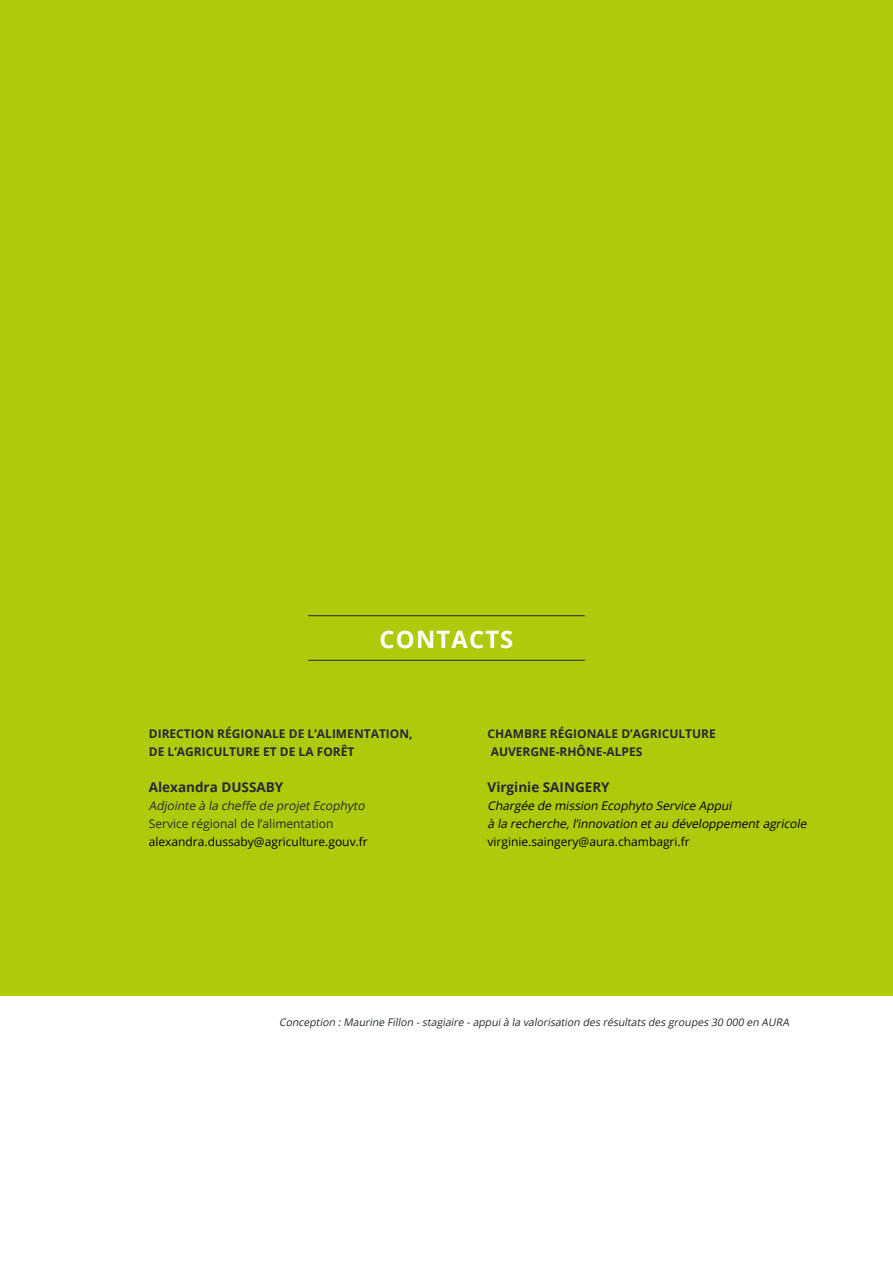
<style>
.page{position:relative;width:893px;height:1263px;background:#fff}
.page>*{position:absolute;margin:0;border:0;box-sizing:border-box;transform-origin:0 0}
.t1{font:700 24px "Open Sans";letter-spacing:.05em;color:#fff}
.t2{font:700 13.5px "Open Sans";color:#252a31}
.t3{font:700 12px/18px "Open Sans";color:#252a31}
.t4{font:italic 12px/18px "Open Sans";color:#000}
.t5{font:12px "Open Sans";color:#000}
.t6{font:italic 12px "Open Sans";color:#252a31}
.t7{font:12px "Open Sans";color:#252a31}
.t8{font:italic 10.5px "Open Sans";color:#252a31}
</style>
<div class="page">
<div style="left:0;top:0;width:893px;height:996px;background:#afca0b"></div>
<hr style="left:308px;top:615px;width:277px;height:1px;background:#252a31">
<hr style="left:308px;top:660px;width:277px;height:1px;background:#252a31">
<h1 class="t1" style="left:380px;top:622px;width:135px">CONTACTS</h1>
<p class="t3" style="left:149px;top:724px;width:265px">DIRECTION RÉGIONALE DE L’ALIMENTATION,<br>DE L’AGRICULTURE ET DE LA FORÊT</p>
<p class="t2" style="left:149px;top:778px;width:136px">Alexandra DUSSABY</p>
<p class="t6" style="left:149px;top:797px;width:220px">Adjointe à la cheffe de projetEcophyto</p>
<p class="t7" style="left:149px;top:815px;width:186px">Service régional de l’alimentation</p>
<p class="t5" style="left:149px;top:833px;width:221px">alexandra.dussaby@agriculture.gouv.fr</p>
<p class="t3" style="left:488px;top:724px;width:230px">CHAMBRE RÉGIONALE D’AGRICULTURE<br>AUVERGNE-RHÔNE-ALPES</p>
<p class="t2" style="left:488px;top:778px;width:124px">Virginie SAINGERY</p>
<p class="t4" style="left:488px;top:796px;width:323px">Chargée de mission Ecophyto Service Appui<br>à la recherche,l’innovation etau développementagricole</p>
<p class="t5" style="left:488px;top:833px;width:204px">virginie.saingery@aura.chambagri.fr</p>
<p class="t8" style="left:279px;top:1015px;width:514px">Conception :Maurine Fillon -stagiaire -appuià la valorisation des résultats des groupes 30 000 en AURA</p>
</div>
